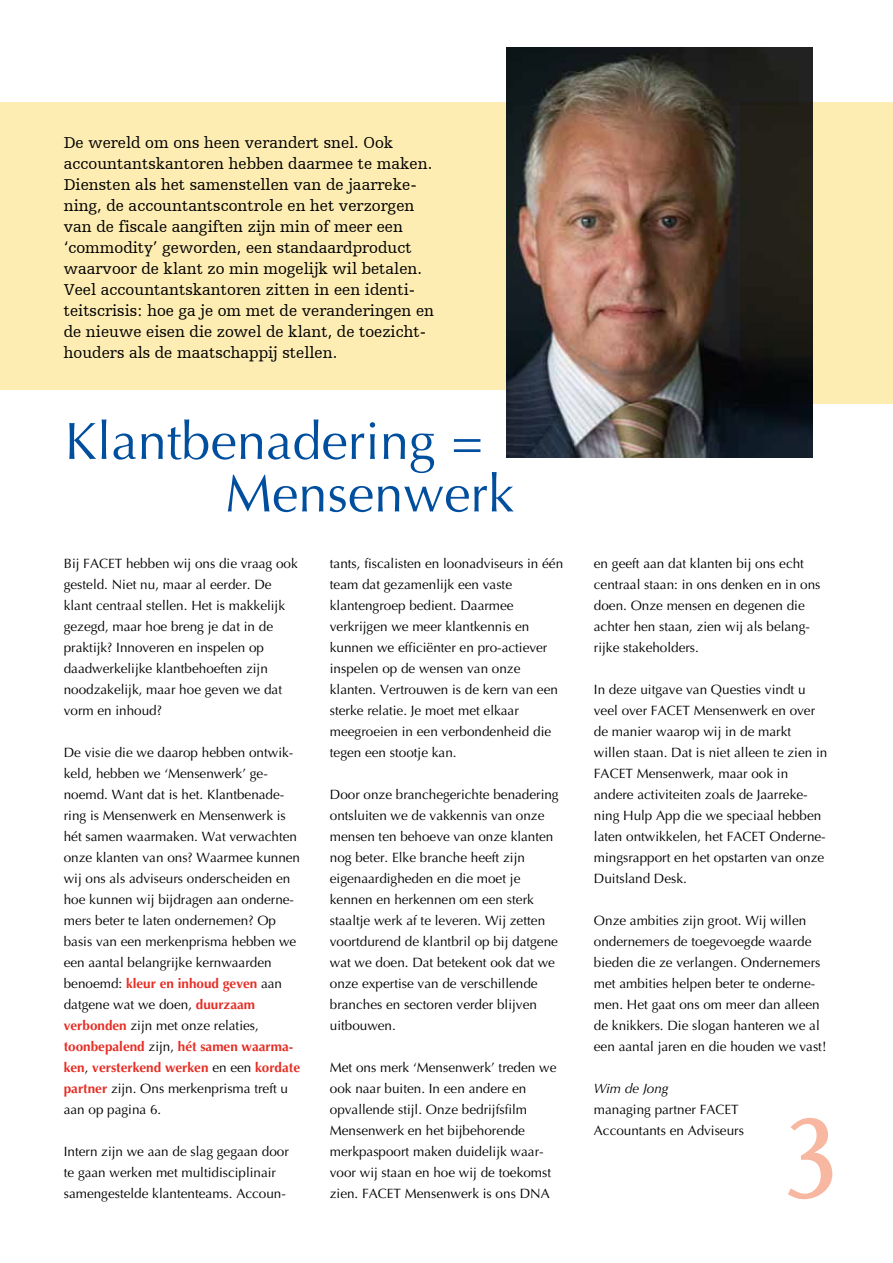
<style>
.page{position:relative;width:893px;height:1263px;background:#fff}
.page>*{position:absolute;margin:0;border:0;box-sizing:border-box;transform-origin:0 0}
.t1{font:120px "Scala Caps";color:#f7b7a1}
.t2{font:52.5px/52.5px "Optima";color:#004e9e}
.t3{font:16.5px/21px "Humanist Slabserif 712 BT";color:#000}
.t4{font:13.5px/21px "Optima";color:#000}
.t5{font:italic 13.5px "Optima";color:#000}
.s1{font-weight:700;color:#e62e25}
</style>
<div class="page">
<div style="left:0;top:102px;width:561px;height:287px;background:#feedb3"></div>
<img style="left:507px;top:47px;width:305px;height:410px">
<svg style="left:741px;top:102px;width:152px;height:302px;fill:#feedb3"></svg>
<p class="t3" style="left:64px;top:131px;width:372px">De wereld om ons heen verandert snel. Ook accountantskantoren hebben daarmee te maken.<br>Diensten als het samenstellen van de jaarreke&shy;ning, de accountantscontrole en het verzorgen van de fiscale aangiften zijn min of meer een ‘commodity’ geworden, een standaardproduct waarvoor de klant zo min mogelijk wil betalen.<br>Veel accountantskantoren zitten in een identi&shy;teitscrisis: hoe ga je om met de veranderingen en de nieuwe eisen die zowel de klant, de toezicht&shy;houders als de maatschappij stellen.</p>
<h2 class="t2" style="left:225px;top:416px;width:290px;text-indent:-161px">Klantbenadering =<br>Mensenwerk</h2>
<p class="t4" style="left:64px;top:553px;width:236px">Bij FACET hebben wij ons die vraag ook gesteld. Niet nu, maar al eerder. De klant centraal stellen. Het is makkelijk gezegd, maar hoe breng je dat in de praktijk? Innoveren en inspelen op daadwerkelijke klantbehoeften zijn noodzakelijk, maar hoe geven we dat vorm en inhoud?</p>
<p class="t4" style="left:64px;top:742px;width:238px">De visie die we daarop hebben ontwik&shy;keld, hebben we ‘Mensenwerk’ ge&shy;noemd. Want dat is het. Klantbenade&shy;ring is Mensenwerk en Mensenwerk is hét samen waarmaken. Wat verwachten onze klanten van ons? Waarmee kunnen wij ons als adviseurs onderscheiden en hoe kunnen wij bijdragen aan onderne&shy;mers beter te laten ondernemen? Op basis van een merkenprisma hebben we een aantal belangrijke kernwaarden benoemd: <span class="s1">kleur en inhoud geven</span> aan datgene wat we doen, <span class="s1">duurzaam verbonden</span> zijn met onze relaties, <span class="s1">toonbepalend</span> zijn, <span class="s1">hét samen waarma&shy;ken</span>, <span class="s1">versterkend werken</span> en een <span class="s1">kordate partner</span> zijn. Ons merkenprisma treft u aan op pagina 6.</p>
<p class="t4" style="left:64px;top:1141px;width:227px">Intern zijn we aan de slag gegaan door te gaan werken met multidisciplinair samengestelde klantenteams. Accoun-</p>
<p class="t4" style="left:330px;top:553px;width:235px">tants, fiscalisten en loonadviseurs in één team dat gezamenlijk een vaste klantengroep bedient. Daarmee verkrijgen we meer klantkennis en kunnen we efficiënter en pro-actiever inspelen op de wensen van onze klanten. Vertrouwen is de kern van een sterke relatie. Je moet met elkaar meegroeien in een verbondenheid die tegen een stootje kan.</p>
<p class="t4" style="left:330px;top:784px;width:230px">Door onze branchegerichte benadering ontsluiten we de vakkennis van onze mensen ten behoeve van onze klanten nog beter. Elke branche heeft zijn eigenaardigheden en die moet je kennen en herkennen om een sterk staaltje werk af te leveren. Wij zetten voortdurend de klantbril op bij datgene wat we doen. Dat betekent ook dat we onze expertise van de verschillende branches en sectoren verder blijven uitbouwen.</p>
<p class="t4" style="left:330px;top:1057px;width:228px">Met ons merk ‘Mensenwerk’ treden we ook naar buiten. In een andere en opvallende stijl. Onze bedrijfsfilm Mensenwerk en het bijbehorende merkpaspoort maken duidelijk waar&shy;voor wij staan en hoe wij de toekomst zien. FACET Mensenwerk is ons DNA</p>
<p class="t4" style="left:594px;top:553px;width:228px">en geeft aan dat klanten bij ons echt centraal staan: in ons denken en in ons doen. Onze mensen en degenen die achter hen staan, zien wij als belang&shy;rijke stakeholders.</p>
<p class="t4" style="left:594px;top:679px;width:235px">In deze uitgave van Questies vindt u veel over FACET Mensenwerk en over de manier waarop wij in de markt willen staan. Dat is niet alleen te zien in FACET Mensenwerk, maar ook in andere activiteiten zoals de Jaarreke&shy;ning Hulp App die we speciaal hebben laten ontwikkelen, het FACET Onderne&shy;mingsrapport en het opstarten van onze Duitsland Desk.</p>
<p class="t4" style="left:594px;top:910px;width:234px">Onze ambities zijn groot. Wij willen ondernemers de toegevoegde waarde bieden die ze verlangen. Ondernemers met ambities helpen beter te onderne&shy;men. Het gaat ons om meer dan alleen de knikkers. Die slogan hanteren we al een aantal jaren en die houden we vast!</p>
<p class="t5" style="left:594px;top:1080px;width:76px">Wim de Jong</p>
<p class="t4" style="left:594px;top:1099px;width:152px">managing partner FACET<br>Accountants en Adviseurs</p>
<h1 class="t1" style="left:780px;top:1093px;width:61px">3</h1>
</div>
